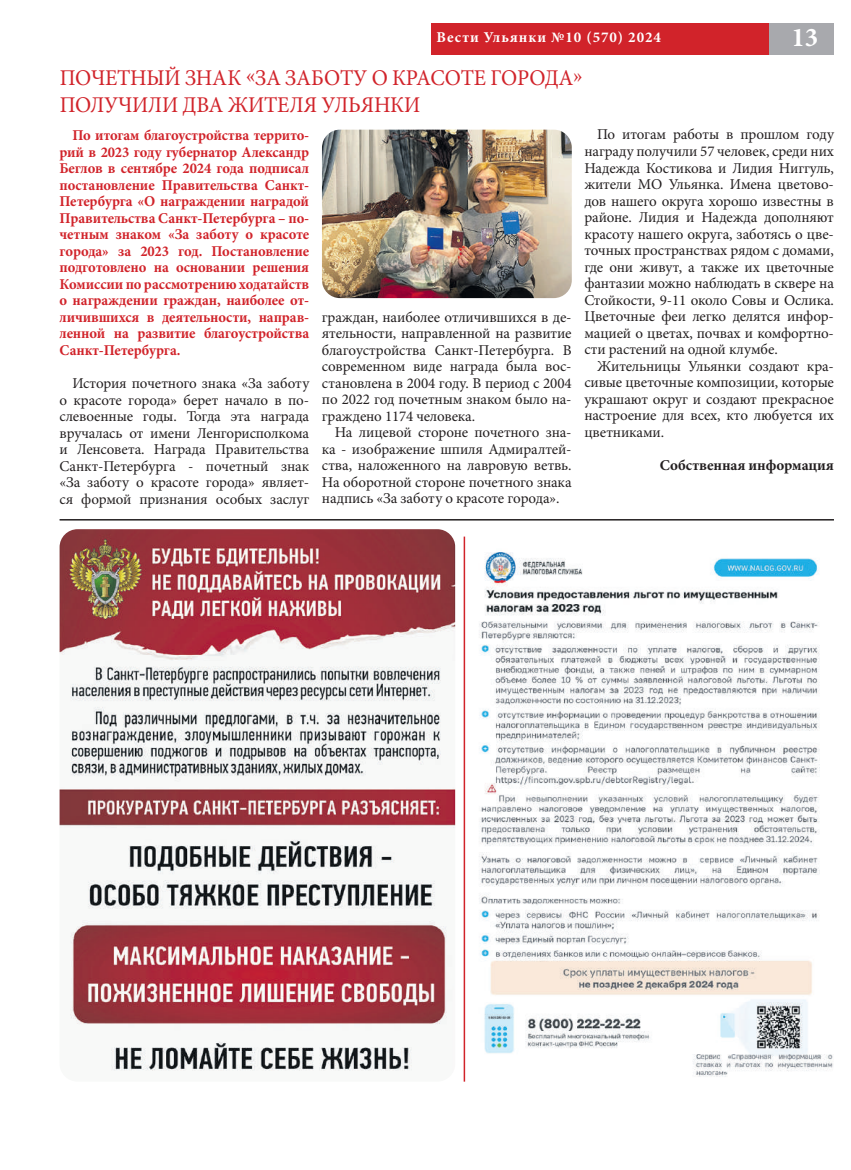
<style>
.page{position:relative;width:851px;height:1170px;background:#fff}
.page>*{position:absolute;margin:0;border:0;box-sizing:border-box;transform-origin:0 0}
.t1{font:700 27px "Minion Pro";color:#fff}
.t2{font:22.5px/27px "Minion Pro";letter-spacing:-.01em;color:#d1232a;scale:.96 1}
.t3{font:15px/16.5px "Minion Pro";letter-spacing:-.01em;color:#231f20;text-align:justify}
.t4{font:700 15px/16.5px "Minion Pro";letter-spacing:-.01em;color:#d1232a;text-align:justify}
.t5{font:700 15px "Minion Pro";letter-spacing:.06em;color:#fff}
.t6{font:700 15px "Minion Pro";letter-spacing:-.01em;color:#231f20}
</style>
<div class="page">
<div style="left:431px;top:23px;width:339px;height:32px;background:#d1232a"></div>
<div style="left:769px;top:23px;width:64px;height:32px;background:#a8a9ad"></div>
<hr style="left:463px;top:536px;width:2px;height:545px;background:#d1232a">
<hr style="left:60px;top:519px;width:773px;height:1px;background:#231f20">
<img style="left:479px;top:552px;width:354px;height:525px">
<img style="left:322px;top:130px;width:249px;height:168px;border-radius:18px">
<img style="left:60px;top:529px;width:395px;height:552px;border-radius:18px">
<p class="t5" style="left:436px;top:31px;width:226px">Вести Ульянки №10 (570) 2024</p>
<h1 class="t1" style="left:791px;top:27px;width:28px">13</h1>
<h2 class="t2" style="left:60px;top:63px;width:546px">ПОЧЕТНЫЙ ЗНАК «ЗА ЗАБОТУ О КРАСОТЕ ГОРОДА»<br>ПОЛУЧИЛИ ДВА ЖИТЕЛЯ УЛЬЯНКИ</h2>
<p class="t4" style="left:60px;top:128px;width:251px;text-indent:13px">По итогам благоустройства террито&shy;рий в 2023 году губернатор Александр Беглов в сентябре 2024 года подписал постановление Правительства Санкт-Петербурга «О награждении наградой Правительства Санкт-Петербурга – по&shy;четным знаком «За заботу о красоте города» за 2023 год. Постановление подготовлено на основании решения Комиссии по рассмотрению ходатайств о награждении граждан, наиболее от&shy;личившихся в деятельности, направ&shy;ленной на развитие благоустройства Санкт-Петербурга.</p>
<p class="t3" style="left:60px;top:374px;width:251px;text-indent:13px">История почетного знака «За заботу о красоте города» берет начало в по&shy;слевоенные годы. Тогда эта награда вручалась от имени Ленгорисполкома и Ленсовета. Награда Правительства Санкт-Петербурга - почетный знак «За заботу о красоте города» являет&shy;ся формой признания особых заслуг</p>
<p class="t3" style="left:322px;top:308px;width:251px">граждан, наиболее отличившихся в де&shy;ятельности, направленной на развитие благоустройства Санкт-Петербурга. В современном виде награда была вос&shy;становлена в 2004 году. В период с 2004 по 2022 год почетным знаком было на&shy;граждено 1174 человека.</p>
<p class="t3" style="left:322px;top:423px;width:251px;text-indent:13px">На лицевой стороне почетного зна&shy;ка - изображение шпиля Адмиралтей&shy;ства, наложенного на лавровую ветвь.<br>На оборотной стороне почетного знака надпись «За заботу о красоте города».</p>
<p class="t3" style="left:584px;top:126px;width:251px;text-indent:13px">По итогам работы в прошлом году награду получили 57 человек, среди них Надежда Костикова и Лидия Ниггуль, жители МО Ульянка. Имена цветово&shy;дов нашего округа хорошо известны в районе. Лидия и Надежда дополняют красоту нашего округа, заботясь о цве&shy;точных пространствах рядом с домами, где они живут, а также их цветочные фантазии можно наблюдать в сквере на Стойкости, 9-11 около Со вы и Ослика.<br>Цветочные феи легко делятся инфор&shy;мацией о цветах, почвах и комфортно&shy;сти растений на одной клумбе.</p>
<p class="t3" style="left:584px;top:357px;width:251px;text-indent:13px">Жительницы Ульянки создают кра&shy;сивые цветочные композиции, которые украшают округ и создают прекрасное настроение для всех, кто любуется их цветниками.</p>
<p class="t6" style="left:659px;top:459px;width:176px">Собственная информация</p>
</div>
